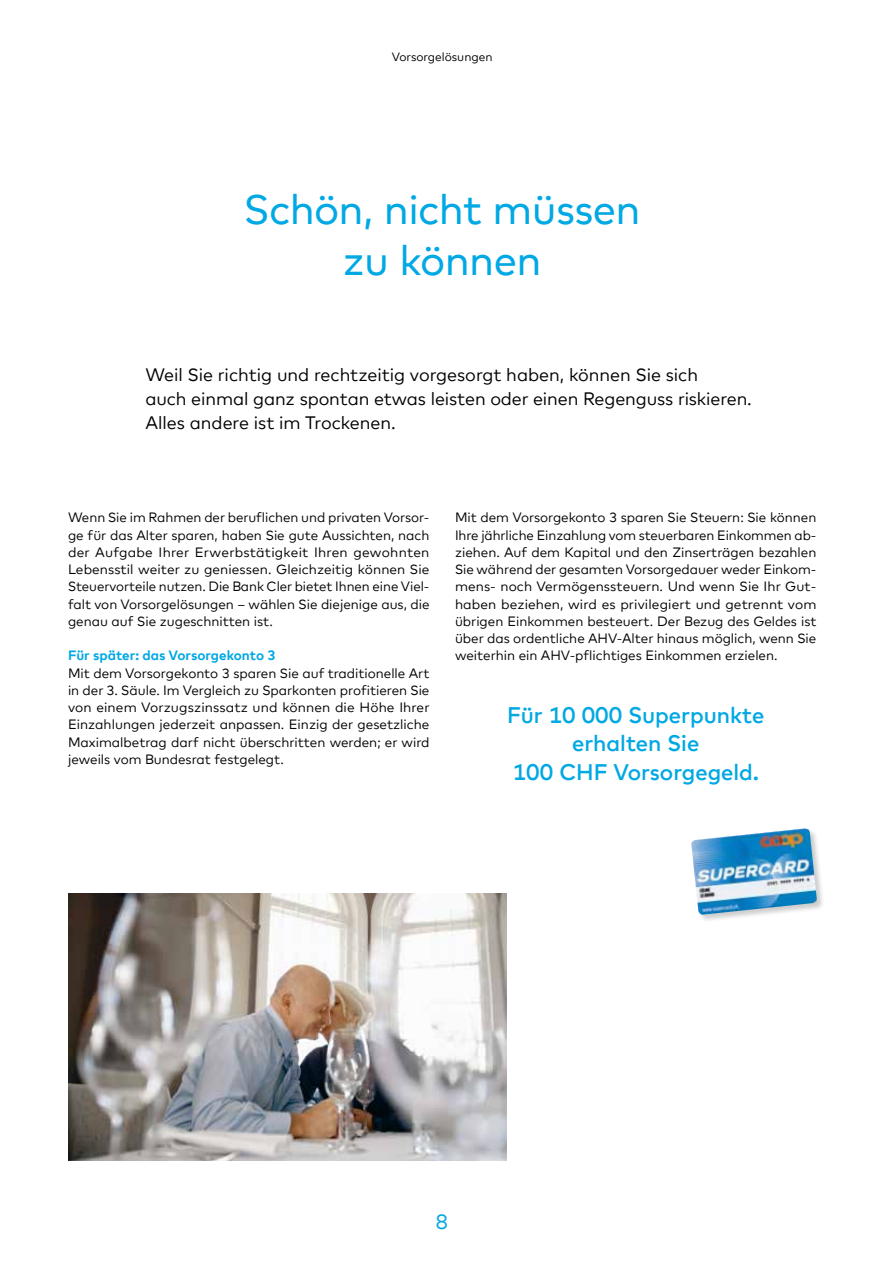
<style>
.page{position:relative;width:893px;height:1263px;background:#fff}
.page>*{position:absolute;margin:0;border:0;box-sizing:border-box;transform-origin:0 0}
.t1{font:42px/51px "Cler Mark Headline";color:#00a8e4;text-align:center}
.t2{font:700 22.5px/28.5px "Cler Mark Headline";color:#00a8e4;text-align:center}
.t3{font:21px "Cler Mark Text";color:#00a8e4}
.t4{font:18px/24px "Cler Mark Text";letter-spacing:-.005em;color:#000}
.t5{font:13.5px/17.2px "Cler Mark Text";color:#000;text-align:justify}
.t6{font:700 13.5px "Cler Mark Text";color:#00a8e4}
.t7{font:12px "Cler Mark Text";color:#000}
</style>
<div class="page">
<img style="left:68px;top:894px;width:439px;height:267px">
<div style="left:691px;top:828px;width:134px;height:95px;background:#000;opacity:.2"></div>
<img style="left:691px;top:828px;width:126px;height:87px">
<p class="t7" style="left:392px;top:47px;width:102px">Vorsorgelösungen</p>
<h1 class="t1" style="left:244px;top:180px;width:398px">Schön, nicht müssen zu können</h1>
<h3 class="t4" style="left:145px;top:361px;width:608px">Weil Sie richtig und rechtzeitig vorgesorgt haben, können Sie sich<br>auch einmal ganz spontan etwas leisten oder einen Regenguss riskieren.<br>Alles andere ist im Trockenen.</h3>
<p class="t5" style="left:68px;top:508px;width:363px">Wenn Sie im Rahmen der beruflichen und privaten Vorsor&shy;ge für das Alter sparen, haben Sie gute Aussichten, nach der Aufgabe Ihrer Erwerbstätigkeit Ihren gewohnten Lebensstil weiter zu geniessen. Gleichzeitig können Sie Steuervorteile nutzen. Die Bank Cler bietet Ihnen eine Viel&shy;falt von Vorsorgelösungen – wählen Sie diejenige aus, die genau auf Sie zugeschnitten ist.</p>
<p class="t6" style="left:68px;top:645px;width:209px">Für später: das Vorsorgekonto 3</p>
<p class="t5" style="left:68px;top:663px;width:363px">Mit dem Vorsorgekonto 3 sparen Sie auf traditionelle Art in der 3. Säule. Im Vergleich zu Sparkonten profitieren Sie von einem Vorzugszinssatz und können die Höhe Ihrer Einzahlungen jederzeit anpassen. Einzig der gesetzliche Maximalbetrag darf nicht überschritten werden; er wird jeweils vom Bundesrat festgelegt.</p>
<p class="t5" style="left:455px;top:508px;width:363px">Mit dem Vorsorgekonto 3 sparen Sie Steuern: Sie können Ihre jährliche Einzahlung vom steuerbaren Einkommen ab&shy;ziehen. Auf dem Kapital und den Zinserträgen bezahlen Sie während der gesamten Vorsorgedauer weder Einkom&shy;mens- noch Vermögenssteuern. Und wenn Sie Ihr Gut&shy;haben beziehen, wird es privilegiert und getrennt vom übrigen Einkommen besteuert. Der Bezug des Geldes ist über das ordentliche AHV-Alter hinaus möglich, wenn Sie weiterhin ein AHV-pflichtiges Einkommen erzielen.</p>
<h2 class="t2" style="left:507px;top:699px;width:259px">Für 10 000 Superpunkte erhalten Sie<br>100 CHF Vorsorgegeld.</h2>
<h3 class="t3" style="left:436px;top:1206px;width:14px">8</h3>
</div>
